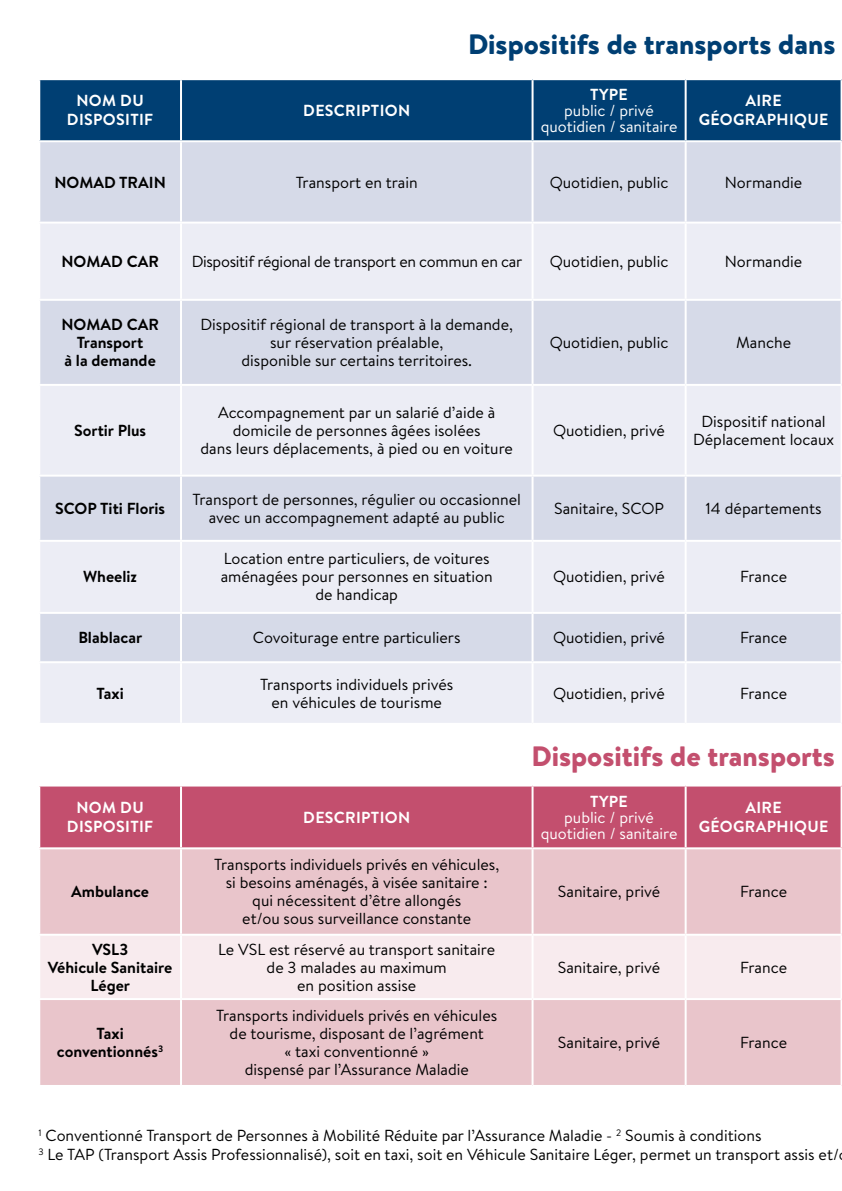
<style>
.page{position:relative;width:842px;height:1191px;background:#fff}
.page>*{position:absolute;margin:0;border:0;box-sizing:border-box;transform-origin:0 0}
.t1{font:900 28px "Brandon Text";color:#003f73}
.t2{font:900 28px "Brandon Text";color:#c34f6e}
.t3{font:16px/18px "Brandon Text";color:#000;text-align:center}
.t4{font:700 16px/18px "Brandon Text";color:#000;text-align:center}
.t5{font:700 16px/19.2px "Brandon Text";letter-spacing:.02em;color:#fff;text-align:center}
.t6{font:16px/16px "Brandon Text";color:#fff;text-align:center}
.t7{font:16px "Brandon Text";letter-spacing:-.02em;color:#000}
</style>
<div class="page">
<div style="left:40px;top:786px;width:800px;height:61px;background:#c34f6e"></div>
<div style="left:40px;top:849px;width:800px;height:236px;background:#e9c5cb"></div>
<div style="left:40px;top:935px;width:800px;height:63px;background:#f8ebee"></div>
<hr style="left:180px;top:786px;width:2px;height:61px;background:#fff">
<hr style="left:531px;top:786px;width:2px;height:61px;background:#fff">
<hr style="left:685px;top:786px;width:2px;height:61px;background:#fff">
<hr style="left:180px;top:849px;width:2px;height:84px;background:#fff">
<hr style="left:531px;top:849px;width:2px;height:84px;background:#fff">
<hr style="left:685px;top:849px;width:2px;height:84px;background:#fff">
<hr style="left:38px;top:933px;width:143px;height:2px;background:#fff">
<hr style="left:181px;top:933px;width:351px;height:2px;background:#fff">
<hr style="left:180px;top:935px;width:2px;height:63px;background:#fff">
<hr style="left:532px;top:933px;width:154px;height:2px;background:#fff">
<hr style="left:531px;top:935px;width:2px;height:63px;background:#fff">
<hr style="left:686px;top:933px;width:155px;height:2px;background:#fff">
<hr style="left:685px;top:935px;width:2px;height:63px;background:#fff">
<hr style="left:38px;top:998px;width:143px;height:2px;background:#fff">
<hr style="left:181px;top:998px;width:351px;height:2px;background:#fff">
<hr style="left:180px;top:1000px;width:2px;height:85px;background:#fff">
<hr style="left:532px;top:998px;width:154px;height:2px;background:#fff">
<hr style="left:531px;top:1000px;width:2px;height:85px;background:#fff">
<hr style="left:686px;top:998px;width:155px;height:2px;background:#fff">
<hr style="left:685px;top:1000px;width:2px;height:85px;background:#fff">
<div style="left:40px;top:80px;width:800px;height:60px;background:#003f73"></div>
<div style="left:40px;top:142px;width:800px;height:80px;background:#d6dae8"></div>
<svg style="left:40px;top:224px;width:800px;height:499px;background:#e3e5ef"></svg>
<hr style="left:180px;top:80px;width:2px;height:60px;background:#fff">
<hr style="left:531px;top:80px;width:2px;height:60px;background:#fff">
<hr style="left:685px;top:80px;width:2px;height:60px;background:#fff">
<hr style="left:180px;top:142px;width:2px;height:80px;background:#fff">
<hr style="left:531px;top:142px;width:2px;height:80px;background:#fff">
<hr style="left:685px;top:142px;width:2px;height:80px;background:#fff">
<hr style="left:180px;top:224px;width:2px;height:75px;background:#fff">
<hr style="left:531px;top:224px;width:2px;height:75px;background:#fff">
<hr style="left:685px;top:224px;width:2px;height:75px;background:#fff">
<hr style="left:38px;top:299px;width:143px;height:2px;background:#fff">
<hr style="left:181px;top:299px;width:351px;height:2px;background:#fff">
<hr style="left:180px;top:301px;width:2px;height:83px;background:#fff">
<hr style="left:532px;top:299px;width:154px;height:2px;background:#fff">
<hr style="left:531px;top:301px;width:2px;height:83px;background:#fff">
<hr style="left:686px;top:299px;width:155px;height:2px;background:#fff">
<hr style="left:685px;top:301px;width:2px;height:83px;background:#fff">
<hr style="left:38px;top:384px;width:143px;height:2px;background:#fff">
<hr style="left:181px;top:384px;width:351px;height:2px;background:#fff">
<hr style="left:180px;top:386px;width:2px;height:88px;background:#fff">
<hr style="left:532px;top:384px;width:154px;height:2px;background:#fff">
<hr style="left:531px;top:386px;width:2px;height:88px;background:#fff">
<hr style="left:686px;top:384px;width:155px;height:2px;background:#fff">
<hr style="left:685px;top:386px;width:2px;height:88px;background:#fff">
<hr style="left:38px;top:474px;width:143px;height:2px;background:#fff">
<hr style="left:181px;top:474px;width:351px;height:2px;background:#fff">
<hr style="left:180px;top:476px;width:2px;height:64px;background:#fff">
<hr style="left:532px;top:474px;width:154px;height:2px;background:#fff">
<hr style="left:531px;top:476px;width:2px;height:64px;background:#fff">
<hr style="left:686px;top:474px;width:155px;height:2px;background:#fff">
<hr style="left:685px;top:476px;width:2px;height:64px;background:#fff">
<hr style="left:38px;top:540px;width:143px;height:2px;background:#fff">
<hr style="left:181px;top:540px;width:351px;height:2px;background:#fff">
<hr style="left:180px;top:542px;width:2px;height:70px;background:#fff">
<hr style="left:532px;top:540px;width:154px;height:2px;background:#fff">
<hr style="left:531px;top:542px;width:2px;height:70px;background:#fff">
<hr style="left:686px;top:540px;width:155px;height:2px;background:#fff">
<hr style="left:685px;top:542px;width:2px;height:70px;background:#fff">
<hr style="left:38px;top:612px;width:143px;height:2px;background:#fff">
<hr style="left:181px;top:612px;width:351px;height:2px;background:#fff">
<hr style="left:180px;top:614px;width:2px;height:47px;background:#fff">
<hr style="left:532px;top:612px;width:154px;height:2px;background:#fff">
<hr style="left:531px;top:614px;width:2px;height:47px;background:#fff">
<hr style="left:686px;top:612px;width:155px;height:2px;background:#fff">
<hr style="left:685px;top:614px;width:2px;height:47px;background:#fff">
<hr style="left:38px;top:661px;width:143px;height:2px;background:#fff">
<hr style="left:181px;top:661px;width:351px;height:2px;background:#fff">
<hr style="left:180px;top:663px;width:2px;height:60px;background:#fff">
<hr style="left:532px;top:661px;width:154px;height:2px;background:#fff">
<hr style="left:531px;top:663px;width:2px;height:60px;background:#fff">
<hr style="left:686px;top:661px;width:155px;height:2px;background:#fff">
<hr style="left:685px;top:663px;width:2px;height:60px;background:#fff">
<p class="t5" style="left:67px;top:91px;width:88px">NOM DU<br>DISPOSITIF</p>
<p class="t5" style="left:303px;top:100px;width:108px">DESCRIPTION</p>
<h1 class="t1" style="left:468px;top:24px;width:369px">Dispositifs de transports dans</h1>
<p class="t5" style="left:590px;top:84px;width:39px">TYPE</p>
<p class="t6" style="left:541px;top:102px;width:138px">public / privé quotidien / sanitaire</p>
<p class="t5" style="left:699px;top:91px;width:131px">AIRE<br>GÉOGRAPHIQUE</p>
<p class="t4" style="left:54px;top:173px;width:113px">NOMAD TRAIN</p>
<p class="t3" style="left:296px;top:172px;width:123px">Transport en train</p>
<p class="t3" style="left:550px;top:172px;width:120px">Quotidien, public</p>
<p class="t3" style="left:725px;top:172px;width:79px">Normandie</p>
<p class="t4" style="left:61px;top:252px;width:99px">NOMAD CAR</p>
<p class="t7" style="left:192px;top:250px;width:332px">Dispositif régional de transport en commun en car</p>
<p class="t3" style="left:550px;top:252px;width:120px">Quotidien, public</p>
<p class="t3" style="left:725px;top:252px;width:79px">Normandie</p>
<p class="t4" style="left:61px;top:315px;width:99px">NOMAD CAR<br>Transport<br>à la demande</p>
<p class="t3" style="left:201px;top:315px;width:314px">Dispositif régional de transport à la demande, sur réservation préalable,<br>disponible sur certains territoires.</p>
<p class="t4" style="left:74px;top:421px;width:74px">Sortir Plus</p>
<p class="t3" style="left:201px;top:403px;width:314px">Accompagnement par un salarié d’aide à domicile de personnes âgées isolées<br>dans leurs déplacements, à pied ou en voiture</p>
<p class="t3" style="left:550px;top:333px;width:120px">Quotidien, public</p>
<p class="t3" style="left:736px;top:333px;width:56px">Manche</p>
<p class="t3" style="left:553px;top:421px;width:113px">Quotidien, privé</p>
<p class="t3" style="left:693px;top:412px;width:143px">Dispositif national<br>Déplacement locaux</p>
<p class="t4" style="left:55px;top:499px;width:112px">SCOP Titi Floris</p>
<p class="t3" style="left:193px;top:490px;width:330px">Transport de personnes, régulier ou occasionnel avec un accompagnement adapté au public</p>
<p class="t3" style="left:554px;top:499px;width:111px">Sanitaire, SCOP</p>
<p class="t3" style="left:706px;top:499px;width:118px">14 départements</p>
<p class="t4" style="left:83px;top:567px;width:55px">Wheeliz</p>
<p class="t3" style="left:221px;top:549px;width:274px">Location entre particuliers, de voitures aménagées pour personnes en situation de handicap</p>
<p class="t3" style="left:553px;top:567px;width:113px">Quotidien, privé</p>
<p class="t3" style="left:740px;top:567px;width:48px">France</p>
<p class="t4" style="left:78px;top:628px;width:65px">Blablacar</p>
<p class="t3" style="left:253px;top:628px;width:209px">Covoiturage entre particuliers</p>
<p class="t3" style="left:553px;top:628px;width:113px">Quotidien, privé</p>
<p class="t3" style="left:740px;top:628px;width:48px">France</p>
<p class="t4" style="left:97px;top:683px;width:29px">Taxi</p>
<p class="t3" style="left:260px;top:674px;width:194px">Transports individuels privés en véhicules de tourisme</p>
<p class="t3" style="left:553px;top:683px;width:113px">Quotidien, privé</p>
<p class="t3" style="left:740px;top:683px;width:48px">France</p>
<p class="t5" style="left:67px;top:797px;width:88px">NOM DU<br>DISPOSITIF</p>
<p class="t5" style="left:303px;top:807px;width:108px">DESCRIPTION</p>
<p class="t4" style="left:71px;top:882px;width:79px">Ambulance</p>
<p class="t3" style="left:214px;top:855px;width:287px">Transports individuels privés en véhicules, si besoins aménagés, à visée sanitaire : qui nécessitent d’être allongés<br>et/ou sous surveillance constante</p>
<p class="t4" style="left:48px;top:939px;width:126px">VSL3<br>Véhicule Sanitaire<br>Léger</p>
<p class="t3" style="left:218px;top:939px;width:278px">Le VSL est réservé au transport sanitaire de 3 malades au maximum<br>en position assise</p>
<p class="t4" style="left:57px;top:1024px;width:108px">Taxi conventionnés<sup>3</sup></p>
<p class="t3" style="left:216px;top:1006px;width:283px">Transports individuels privés en véhicules de tourisme, disposant de l’agrément<br>« taxi conventionné »<br>dispensé par l’Assurance Maladie</p>
<h1 class="t2" style="left:531px;top:736px;width:305px">Dispositifs de transports</h1>
<p class="t5" style="left:590px;top:791px;width:39px">TYPE</p>
<p class="t6" style="left:541px;top:808px;width:138px">public / privé quotidien / sanitaire</p>
<p class="t5" style="left:699px;top:797px;width:131px">AIRE<br>GÉOGRAPHIQUE</p>
<p class="t3" style="left:558px;top:882px;width:104px">Sanitaire, privé</p>
<p class="t3" style="left:740px;top:882px;width:48px">France</p>
<p class="t3" style="left:558px;top:957px;width:104px">Sanitaire, privé</p>
<p class="t3" style="left:740px;top:957px;width:48px">France</p>
<p class="t3" style="left:558px;top:1033px;width:104px">Sanitaire, privé</p>
<p class="t3" style="left:740px;top:1033px;width:48px">France</p>
<p class="t3" style="left:39px;top:1125px;width:802px;line-height:19.2px;text-align:left"><sup>1</sup> Conventionné Transport de Personnes à Mobilité Réduite par l’Assurance Maladie - <sup>2</sup> Soumis à conditions<br><sup>3</sup> Le TAP (Transport Assis Professionnalisé), soit en taxi, soit en Véhicule Sanitaire Léger, permet un transport assis et/</p>
</div>
